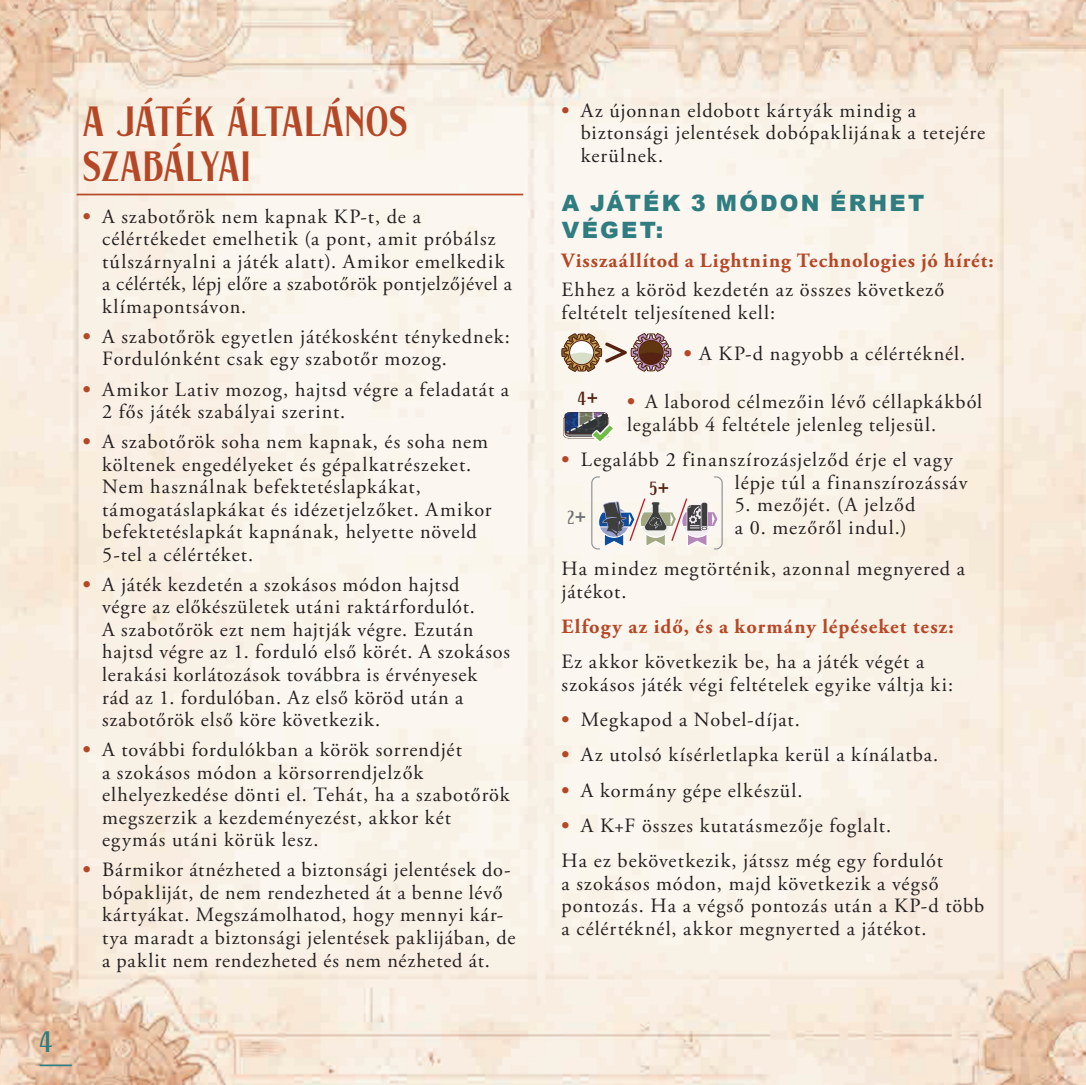
<style>
.page{position:relative;width:1086px;height:1085px;background:#fff}
.page>*{position:absolute;margin:0;border:0;box-sizing:border-box;transform-origin:0 0}
.t1{font:45px/45px "LHF Fine Cut";letter-spacing:.015em;color:#b54726}
.t2{font:31.5px "LHF Fine Cut";color:#307d81}
.t3{font:900 22.5px/27px "Arial";letter-spacing:.1em;color:#307d81}
.t4{font:20.25px/22.5px "Adobe Garamond Pro";letter-spacing:.05em;color:#231f20}
.t5{font:700 20.25px "Adobe Garamond Pro";letter-spacing:.055em;color:#b54726}
.t6{font:20.25px "LHF Fine Cut";color:#562211}
.t7{font:20.25px "LHF Fine Cut";color:#6c6d70}
.s1{font-weight:700;color:#b54726}
.s2{font-family:"LHF Cameo";font-weight:700}
</style>
<div class="page">
<img style="left:0;top:0;width:1085px;height:1084px">
<hr style="left:40px;top:1064px;width:32px;height:1px;background:#307d81">
<hr style="left:77px;top:194px;width:446px;height:1px;background:#b54726">
<svg style="left:561px;top:333px;width:110px;height:39px"></svg>
<svg style="left:585px;top:475px;width:138px;height:75px"></svg>
<svg style="left:564px;top:412px;width:50px;height:31px"></svg>
<img style="left:563px;top:412px;width:46px;height:26px">
<h2 class="t2" style="left:40px;top:1023px;width:14px">4</h2>
<h1 class="t1" style="left:83px;top:98px;width:326px">A JÁTÉK ÁLTALÁNOS<br>SZABÁLYAI</h1>
<p class="t4" style="left:102px;top:205px;width:411px;text-indent:-19px"><span class="s1">•</span> A szabotőrök nem kapnak KP-t, de a célértékedet emelhetik (a pont, amit próbálsz túlszárnyalni a játék alatt). Amikor emelkedik a célérték, lépj előre a szabotőrök pontjelzőjével a klímapontsávon.</p>
<p class="t4" style="left:102px;top:326px;width:409px;text-indent:-19px"><span class="s1">•</span> A szabotőrök egyetlen játékosként ténykednek:<br>Fordulónként csak egy szabotőr mozog.</p>
<p class="t4" style="left:102px;top:378px;width:408px;text-indent:-19px"><span class="s1">•</span> Amikor Lativ mozog, hajtsd végre a feladatát a<br>2 fős játék szabályai szerint.</p>
<p class="t4" style="left:102px;top:431px;width:391px;text-indent:-19px"><span class="s1">•</span> A szabotőrök soha nem kapnak, és soha nem költenek engedélyeket és gépalkatrészeket.<br>Nem használnak befektetéslapkákat, támogatáslapkákat és idézetjelzőket. Amikor befektetéslapkát kapnának, helyette növeld 5-tel a célértéket.</p>
<p class="t4" style="left:102px;top:574px;width:409px;text-indent:-19px"><span class="s1">•</span> A játék kezdetén a szokásos módon hajtsd<br>végre az előkészületek utáni raktárfordulót.<br>A szabotőrök ezt nem hajtják végre. Ezután hajtsd végre az 1. forduló első körét. A szokásos lerakási korlátozások továbbra is érvényesek<br>rád az 1. fordulóban. Az első köröd után a szabotőrök első köre következik.</p>
<p class="t4" style="left:102px;top:739px;width:409px;text-indent:-19px"><span class="s1">•</span> A további fordulókban a körök sorrendjét<br>a szokásos módon a körsorrendjelzők elhelyezkedése dönti el. Tehát, ha a szabotőrök megszerzik a kezdeményezést, akkor két egymás utáni körük lesz.</p>
<p class="t4" style="left:102px;top:859px;width:415px;text-indent:-19px"><span class="s1">•</span> Bármikor átnézheted a biztonsági jelentések do&shy;bópakliját, de nem rendezheted át a benne lévő kártyákat. Megszámolhatod, hogy mennyi kár&shy;tya maradt a biztonsági jelentések paklijában, de a paklit nem rendezheted és nem nézheted át.</p>
<p class="t4" style="left:580px;top:100px;width:406px;text-indent:-19px"><span class="s1">•</span> Az újonnan eldobott kártyák mindig a biztonsági jelentések dobópaklijának a tetejére kerülnek.</p>
<p class="t3" style="left:562px;top:189px;width:364px">A JÁTÉK 3 MÓDON ÉRHET<br>VÉGET:</p>
<p class="t5" style="left:561px;top:249px;width:433px">Visszaállítod a Lightning Technologies jó hírét:</p>
<p class="t4" style="left:561px;top:279px;width:384px">Ehhez a köröd kezdetén az összes következő feltételt teljesítened kell:</p>
<p class="t4" style="left:683px;top:343px;width:283px"><span class="s1">•</span> A KP-d nagyobb a célértéknél.</p>
<p class="t4" style="left:627px;top:391px;width:356px"><span class="s1">•</span> A laborod célmezőin lévő céllapkákból legalább 4 feltétele jelenleg teljesül.</p>
<p class="t4" style="left:734px;top:449px;width:234px;text-indent:-173px"><span class="s1">•</span> Legalább 2 finanszírozásjelződ érje el vagy lépje túl a finanszírozássáv</p>
<p class="t4" style="left:734px;top:494px;width:182px">5. mezőjét. (A jelződ a 0. mezőről indul.)</p>
<p class="t4" style="left:561px;top:558px;width:405px">Ha mindez megtörténik, azonnal megnyered a játékot.</p>
<p class="t5" style="left:561px;top:614px;width:393px">Elfogy az idő, és a kormány lépéseket tesz:</p>
<p class="t4" style="left:561px;top:651px;width:393px">Ez akkor következik be, ha a játék végét a szokásos játék végi feltételek egyike váltja ki:</p>
<p class="t4" style="left:561px;top:709px;width:240px"><span class="s1">•</span> Megkapod a Nobel-díjat.</p>
<p class="t4" style="left:561px;top:744px;width:378px"><span class="s1">•</span> Az utolsó kísérletlapka kerül a kínálatba.</p>
<p class="t4" style="left:561px;top:779px;width:242px"><span class="s1">•</span> A kormány gépe elkészül.</p>
<p class="t4" style="left:561px;top:808px;width:383px;line-height:35.3px"><span class="s1">•</span> A K+F összes kutatásmezője foglalt.<br>Ha ez bekövetkezik, játssz még egy fordulót</p>
<p class="t4" style="left:561px;top:872px;width:424px">a szokásos módon, majd következik a végső pontozás. Ha a végső pontozás után a KP-d több a célértéknél, akkor megnyerted a játékot.</p>
<p class="t6" style="left:577px;top:387px;width:22px">4<span class="s2">+</span></p>
<p class="t6" style="left:649px;top:477px;width:21px">5<span class="s2">+</span></p>
<p class="t7" style="left:567px;top:506px;width:20px">2<span class="s2">+</span></p>
</div>
